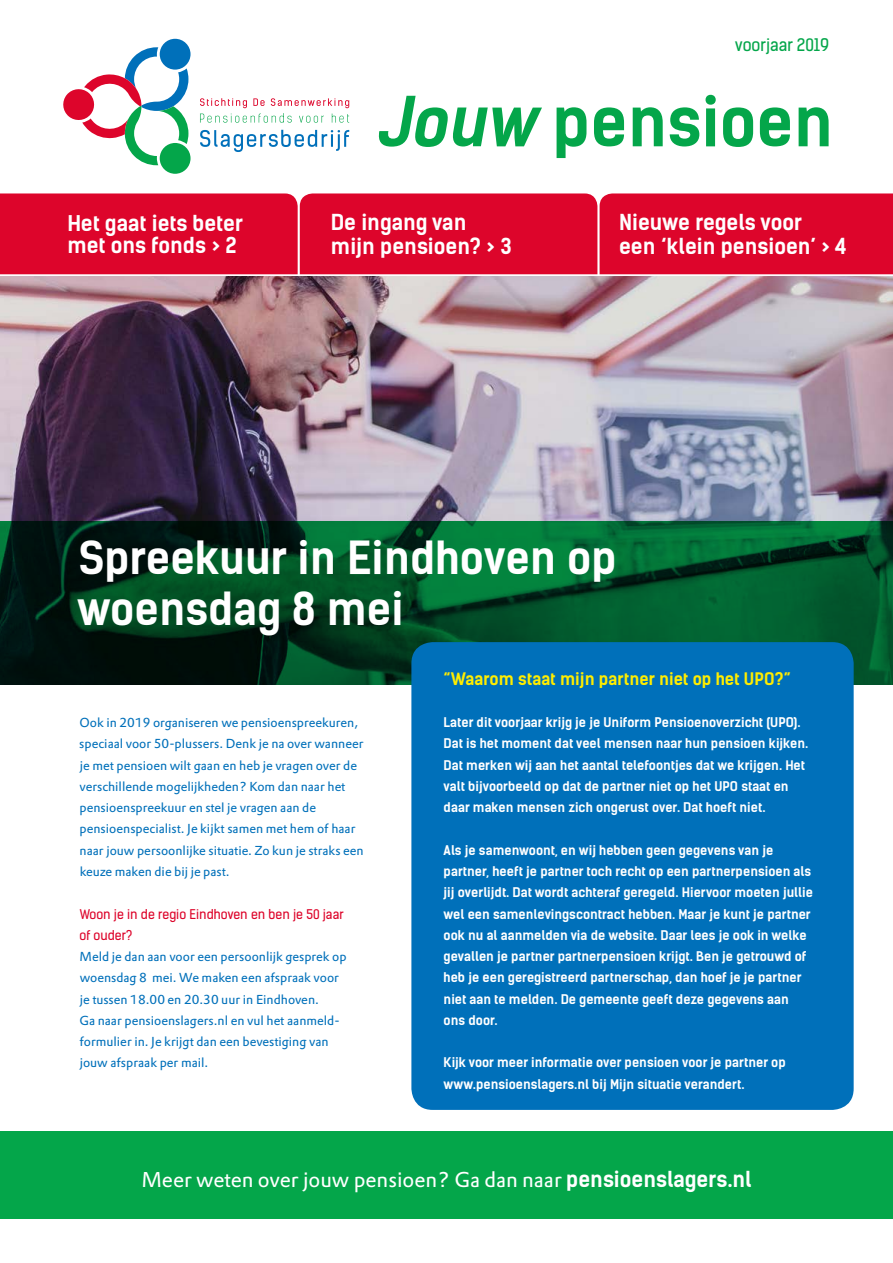
<style>
.page{position:relative;width:893px;height:1263px;background:#fff}
.page>*{position:absolute;margin:0;border:0;box-sizing:border-box;transform-origin:0 0}
.t1{font:700 65.55px "Kelson Sans";color:#04a64a}
.t2{font:700 43.5px/51px "Kelson Sans";color:#fff}
.t3{font:700 21px/24px "Kelson Sans";color:#fff}
.t4{font:21px "DTL Prokyon ST";color:#fff}
.t5{font:700 16.5px "Kelson Sans";color:#ffed00}
.t6{font:16.5px "Kelson Sans";color:#04a64a}
.t7{font:700 12.75px/21.3px "Kelson Sans";color:#fff}
.t8{font:12.75px/21.3px "DTL Prokyon T";color:#0070ba}
.t9{font:12.75px/21.3px "Kelson Sans";color:#dd052b}
.s1{font-style:italic}
.s2{font-family:"Kelson Sans";font-weight:700}
</style>
<div class="page">
<img style="left:0;top:276px;width:893px;height:245px">
<svg style="left:0;top:521px;width:893px;height:164px;background:#014724"></svg>
<div style="left:0;top:1131px;width:893px;height:88px;background:#04a64a"></div>
<div style="left:160px;top:39px;width:31px;height:31px;background:#0070ba;border-radius:50%"></div>
<div style="left:160px;top:143px;width:31px;height:31px;background:#04a64a;border-radius:50%"></div>
<svg style="left:63px;top:47px;width:125px;height:118px"></svg>
<svg style="left:200px;top:98px;width:149px;height:25px"></svg>
<svg style="left:200px;top:130px;width:149px;height:22px"></svg>
<div style="left:0;top:193px;width:893px;height:81px;background:#dd052b"></div>
<div style="left:411px;top:642px;width:443px;height:468px;background:#0070ba;border-radius:21px"></div>
<p class="t6" style="left:735px;top:35px;width:95px">voorjaar 2019</p>
<h1 class="t1" style="left:376px;top:82px;width:458px"><span class="s1">Jouw</span> pensioen</h1>
<h3 class="t3" style="left:67px;top:212px;width:177px;line-height:22.5px">Het gaat iets beter met ons fonds &gt; 2</h3>
<h3 class="t3" style="left:619px;top:210px;width:229px">Nieuwe regels voor<br>een ‘klein pensioen’ &gt; 4</h3>
<h3 class="t3" style="left:331px;top:210px;width:182px">De ingang van mijn pensioen? &gt; 3</h3>
<h2 class="t2" style="left:77px;top:532px;width:541px">Spreekuur in Eindhoven op woensdag 8 mei</h2>
<p class="t8" style="left:79px;top:712px;width:286px">Ook in 2019 organiseren we pensioenspreekuren, speciaal voor 50-plussers. Denk je na over wanneer je met pensioen wilt gaan en heb je vragen over de verschillende mogelijkheden? Kom dan naar het pensioenspreekuur en stel je vragen aan de pensioenspecialist. Je kijkt samen met hem of haar naar jouw persoonlijke situatie. Zo kun je straks een keuze maken die bij je past.</p>
<p class="t9" style="left:80px;top:903px;width:266px">Woon je in de regio Eindhoven en ben je 50 jaar of ouder?</p>
<p class="t8" style="left:79px;top:946px;width:269px">Meld je dan aan voor een persoonlijk gesprek op woensdag 8 mei. We maken een afspraak voor je tussen 18.00 en 20.30 uur in Eindhoven.<br>Ga naar pensioenslagers.nl en vul het aanmeld&shy;formulier in. Je krijgt dan een bevestiging van jouw afspraak per mail.</p>
<p class="t5" style="left:444px;top:668px;width:349px">“Waarom staat mijn partner niet op het UPO?”</p>
<p class="t7" style="left:444px;top:712px;width:366px">Later dit voorjaar krijg je je Uniform Pensioenoverzicht (UPO).<br>Dat is het moment dat veel mensen naar hun pensioen kijken.<br>Dat merken wij aan het aantal telefoontjes dat we krijgen. Het valt bijvoorbeeld op dat de partner niet op het UPO staat en daar maken mensen zich ongerust over. Dat hoeft niet.</p>
<p class="t7" style="left:444px;top:839px;width:371px">Als je samenwoont, en wij hebben geen gegevens van je partner, heeft je partner toch recht op een partnerpensioen als jij overlijdt. Dat wordt achteraf geregeld. Hiervoor moeten jullie wel een samenlevingscontract hebben. Maar je kunt je partner ook nu al aanmelden via de website. Daar lees je ook in welke gevallen je partner partnerpensioen krijgt. Ben je getrouwd of heb je een geregistreerd partnerschap, dan hoef je je partner niet aan te melden. De gemeente geeft deze gegevens aan ons door.</p>
<p class="t7" style="left:444px;top:1052px;width:344px">Kijk voor meer informatie over pensioen voor je partner op www.pensioenslagers.nl bij Mijn situatie verandert.</p>
<h3 class="t4" style="left:141px;top:1165px;width:612px">Meer weten over jouw pensioen? Ga dan naar <span class="s2">pensioenslagers.nl</span></h3>
</div>
